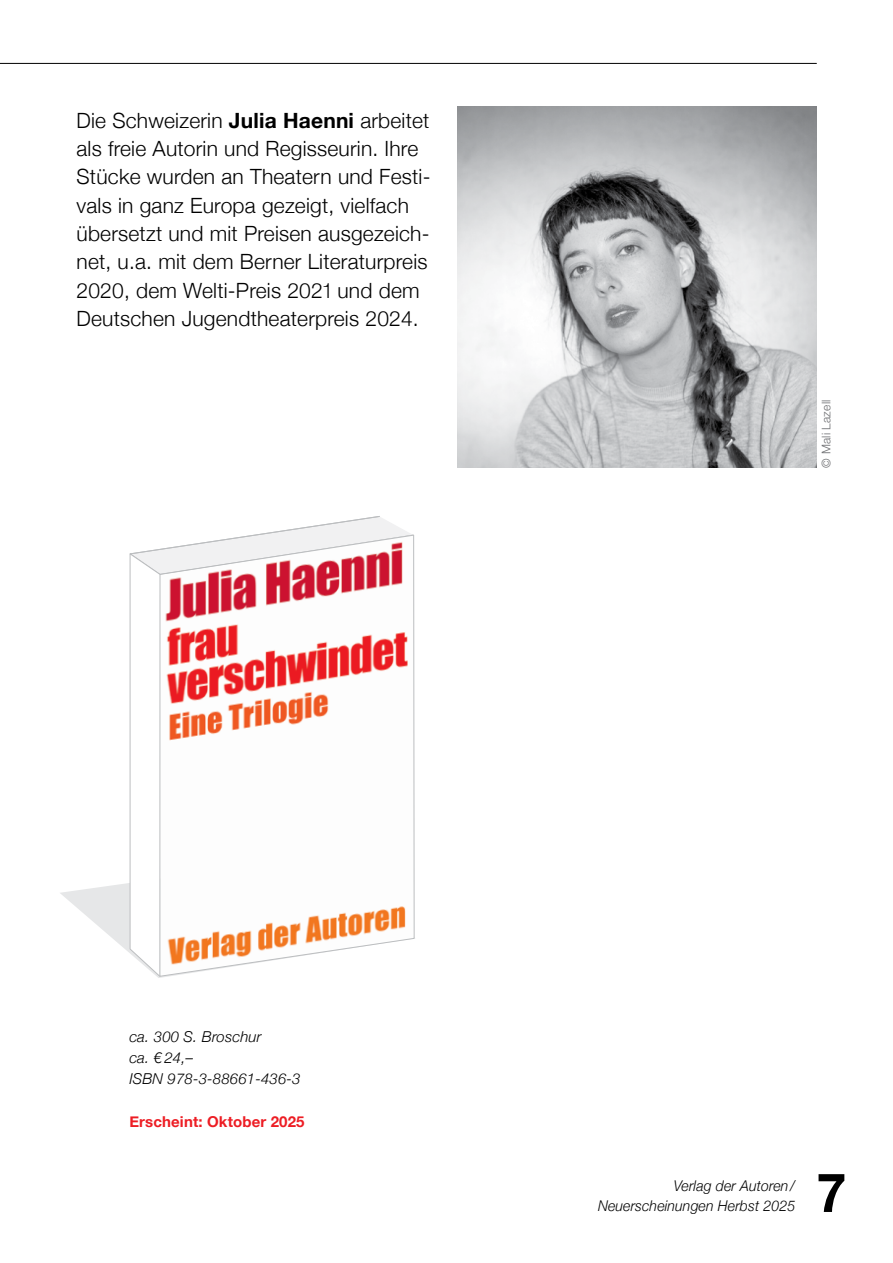
<style>
.page{position:relative;width:893px;height:1263px;background:#fff}
.page>*{position:absolute;margin:0;border:0;box-sizing:border-box;transform-origin:0 0}
.t1{font:700 54px "Helvetica Neue LT Std";color:#000}
.t2{font:300 21px/28.3px "Helvetica Neue";letter-spacing:.01em;color:#000}
.t3{font:italic 300 15px/21.3px "Helvetica Neue";letter-spacing:.01em;color:#000}
.t4{font:700 15px "Helvetica Neue";letter-spacing:.01em;color:#ed1d24}
.t5{font:italic 300 14.85px/20.7px "Helvetica Neue";letter-spacing:.01em;color:#000;text-align:right;scale:.95 1}
.t6{font:300 12px "Helvetica Neue LT Std";letter-spacing:.015em;color:#6d6e71}
.s1{font-weight:700}
</style>
<div class="page">
<img style="left:457px;top:106px;width:359px;height:362px">
<svg style="left:60px;top:516px;width:355px;height:462px"></svg>
<hr style="left:0;top:63px;width:816px;height:1px;background:#000">
<p class="t2" style="left:77px;top:104px;width:355px">Die Schweizerin <span class="s1">Julia Haenni</span> arbeitet als freie Autorin und Regisseurin. Ihre Stücke wurden an Theatern und Festi&shy;vals in ganz Europa gezeigt, vielfach übersetzt und mit Preisen ausgezeich&shy;net, u.a. mit dem Berner Literaturpreis 2020, dem Welti-Preis 2021 und dem Deutschen Jugendtheaterpreis 2024.</p>
<p class="t6" style="left:819px;top:468px;width:69px;rotate:-90deg">© Mali Lazell</p>
<p class="t3" style="left:129px;top:1025px;width:173px">ca. 300 S. Broschur<br>ca. € 24,–<br>ISBN 978-3-88661-436-3</p>
<p class="t4" style="left:129px;top:1110px;width:177px">Erscheint: Oktober 2025</p>
<p class="t5" style="left:598px;top:1174px;width:209px">Verlag der Autoren /<br>Neuerscheinungen Herbst 2025</p>
<h1 class="t1" style="left:816px;top:1159px;width:32px">7</h1>
</div>
